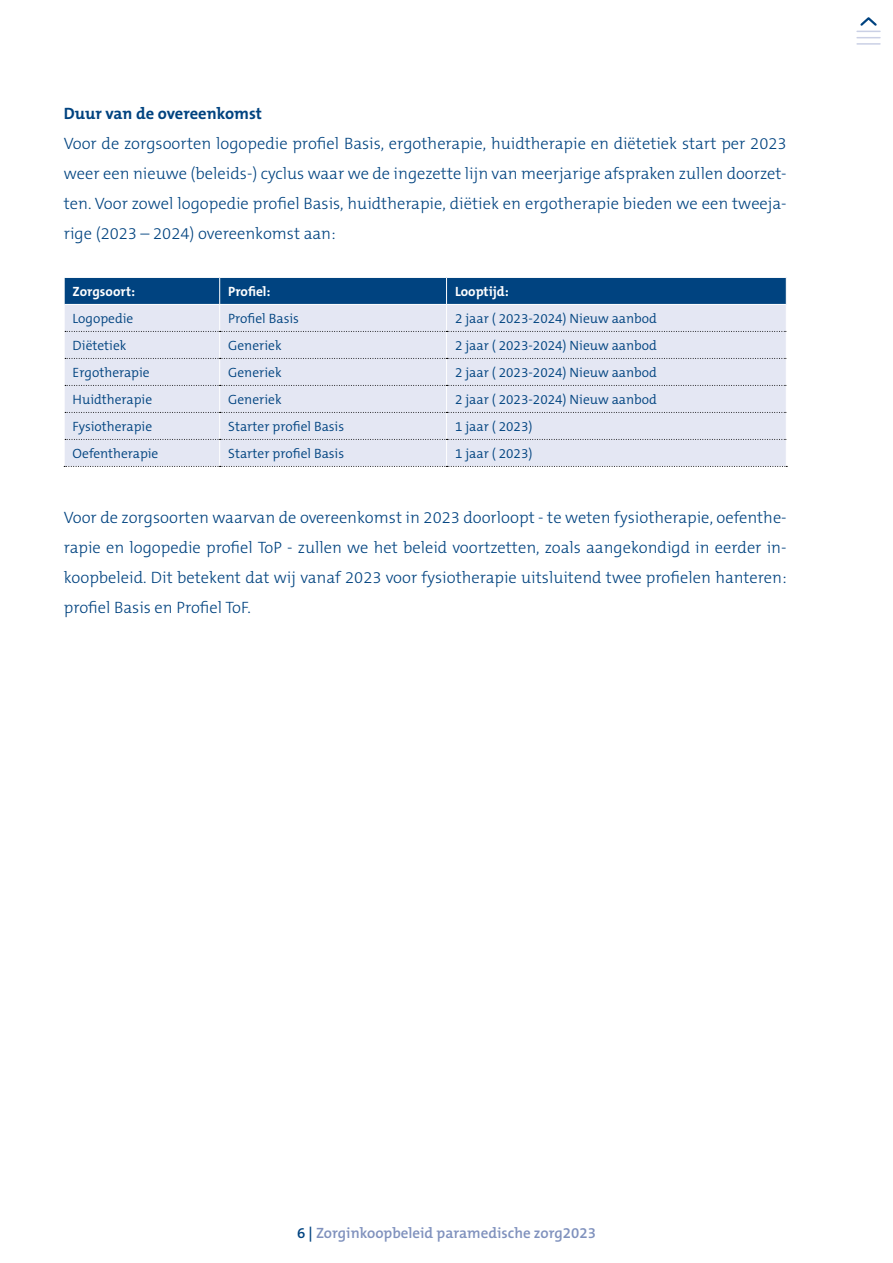
<style>
.page{position:relative;width:893px;height:1263px;background:#fff}
.page>*{position:absolute;margin:0;border:0;box-sizing:border-box;transform-origin:0 0}
.t1{font:300 16.5px/30px "The Mix B W3";color:#004380;text-align:justify}
.t2{font:700 16.5px "The Mix B W7";color:#004380}
.t3{font:600 15px "The Mix B W6";color:#7f91bd}
.t4{font:300 13.5px "The Mix B W4";color:#004380}
.t5{font:700 13.5px "The Mix B W7";color:#fff}
.s1{color:#004380}
</style>
<div class="page">
<svg style="left:857px;top:17px;width:23px;height:21px"></svg>
<hr style="left:857px;top:43px;width:23px;height:2px;background:#cad0e5">
<svg style="left:64px;top:277px;width:723px;height:190px;background:#c2cee0"></svg>
<hr style="left:65px;top:304px;width:155px;height:1px;background:#fff">
<hr style="left:220px;top:304px;width:227px;height:1px;background:#fff">
<hr style="left:447px;top:304px;width:339px;height:1px;background:#fff">
<p class="t2" style="left:64px;top:102px;width:200px">Duur van de overeenkomst</p>
<p class="t1" style="left:64px;top:128px;width:724px">Voor de zorgsoorten logopedie profiel Basis, ergotherapie, huidtherapie en diëtetiek start per 2023 weer een nieuwe (beleids-) cyclus waar we de ingezette lijn van meerjarige afspraken zullen doorzet&shy;ten. Voor zowel logopedie profiel Basis, huidtherapie, diëtiek en ergotherapie bieden we een tweeja&shy;rige (2023 – 2024) overeenkomst aan:</p>
<p class="t5" style="left:73px;top:283px;width:64px">Zorgsoort:</p>
<p class="t5" style="left:228px;top:283px;width:44px">Profiel:</p>
<p class="t5" style="left:455px;top:283px;width:55px">Looptijd:</p>
<p class="t4" style="left:73px;top:310px;width:62px">Logopedie</p>
<p class="t4" style="left:228px;top:310px;width:72px">Profiel Basis</p>
<p class="t4" style="left:455px;top:310px;width:203px">2 jaar ( 2023-2024) Nieuw aanbod</p>
<p class="t4" style="left:73px;top:337px;width:55px">Diëtetiek</p>
<p class="t4" style="left:228px;top:337px;width:55px">Generiek</p>
<p class="t4" style="left:455px;top:337px;width:203px">2 jaar ( 2023-2024) Nieuw aanbod</p>
<p class="t4" style="left:73px;top:364px;width:79px">Ergotherapie</p>
<p class="t4" style="left:228px;top:364px;width:55px">Generiek</p>
<p class="t4" style="left:455px;top:364px;width:203px">2 jaar ( 2023-2024) Nieuw aanbod</p>
<p class="t4" style="left:73px;top:391px;width:81px">Huidtherapie</p>
<p class="t4" style="left:228px;top:391px;width:55px">Generiek</p>
<p class="t4" style="left:455px;top:391px;width:203px">2 jaar ( 2023-2024) Nieuw aanbod</p>
<p class="t4" style="left:73px;top:418px;width:81px">Fysiotherapie</p>
<p class="t4" style="left:228px;top:418px;width:117px">Starter profiel Basis</p>
<p class="t4" style="left:455px;top:418px;width:79px">1 jaar ( 2023)</p>
<p class="t4" style="left:73px;top:445px;width:87px">Oefentherapie</p>
<p class="t4" style="left:228px;top:445px;width:117px">Starter profiel Basis</p>
<p class="t4" style="left:455px;top:445px;width:79px">1 jaar ( 2023)</p>
<p class="t1" style="left:64px;top:502px;width:724px">Voor de zorgsoorten waarvan de overeenkomst in 2023 doorloopt - te weten fysiotherapie, oefenthe&shy;rapie en logopedie profiel ToP - zullen we het beleid voortzetten, zoals aangekondigd in eerder in&shy;koopbeleid. Dit betekent dat wij vanaf 2023 voor fysiotherapie uitsluitend twee profielen hanteren: profiel Basis en Profiel ToF.</p>
<p class="t3" style="left:297px;top:1223px;width:300px"><span class="s1">6 |</span> Zorginkoopbeleid paramedische zorg2023</p>
</div>
